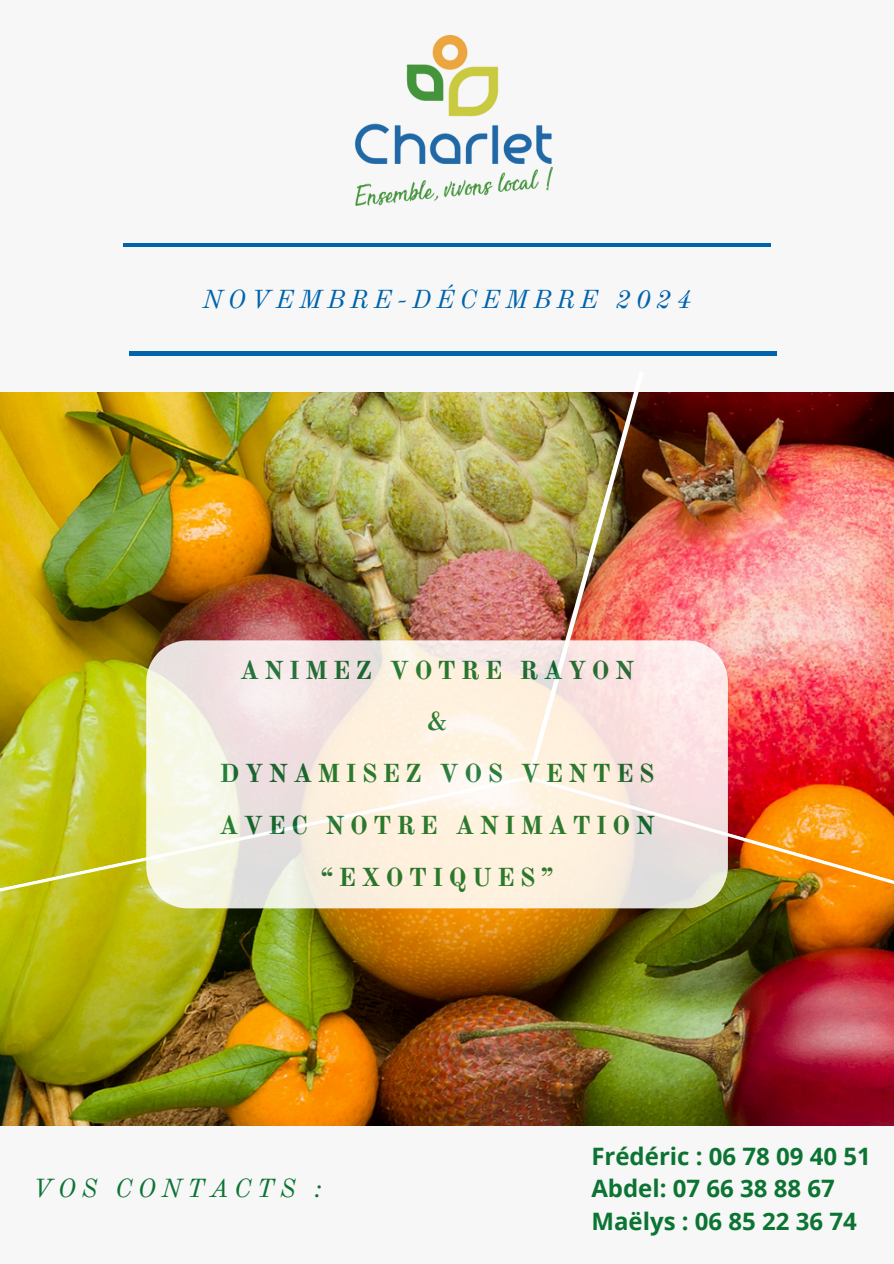
<style>
.page{position:relative;width:894px;height:1264px;background:#fff}
.page>*{position:absolute;margin:0;border:0;box-sizing:border-box;transform-origin:0 0}
.t1{font:italic 25.65px "Old Standard";letter-spacing:.21em;color:#0c7433}
.t2{font:700 25.5px/51.8px "Old Standard";letter-spacing:.2em;color:#0c7433;text-align:center}
.t3{font:italic 25.5px "Old Standard";letter-spacing:.21em;color:#0064ac}
.t4{font:700 24px "Open Sans";color:#0c7433}
</style>
<div class="page">
<div style="left:0;top:0;width:893px;height:1263px;background:#f7f7f7"></div>
<img style="left:0;top:392px;width:893px;height:733px">
<img style="left:354px;top:35px;width:198px;height:170px">
<hr style="left:123px;top:243px;width:647px;height:4px;background:#0064ac">
<hr style="left:130px;top:352px;width:646px;height:3px;background:#0064ac">
<img style="left:529px;top:776px;width:364px;height:138px">
<svg style="left:0;top:776px;width:146px;height:132px;background:#c3c41d"></svg>
<img style="left:524px;top:392px;width:123px;height:248px">
<svg style="left:146px;top:640px;width:581px;height:268px"></svg>
<p class="t3" style="left:202px;top:283px;width:490px">NOVEMBRE-DÉCEMBRE 2024</p>
<p class="t2" style="left:219px;top:644px;width:437px">ANIMEZ VOTRE RAYON<br>&amp;<br>DYNAMISEZ VOS VENTES<br>AVEC NOTRE ANIMATION “EXOTIQUES”</p>
<h2 class="t1" style="left:33px;top:1172px;width:289px">VOS CONTACTS :</h2>
<p class="t4" style="left:591px;top:1139px;width:281px">Frédéric : 06 78 09 40 51</p>
<h1 class="t4" style="left:591px;top:1171px;width:245px">Abdel: 07 66 38 88 67</h1>
<p class="t4" style="left:591px;top:1204px;width:267px">Maëlys : 06 85 22 36 74</p>
</div>
